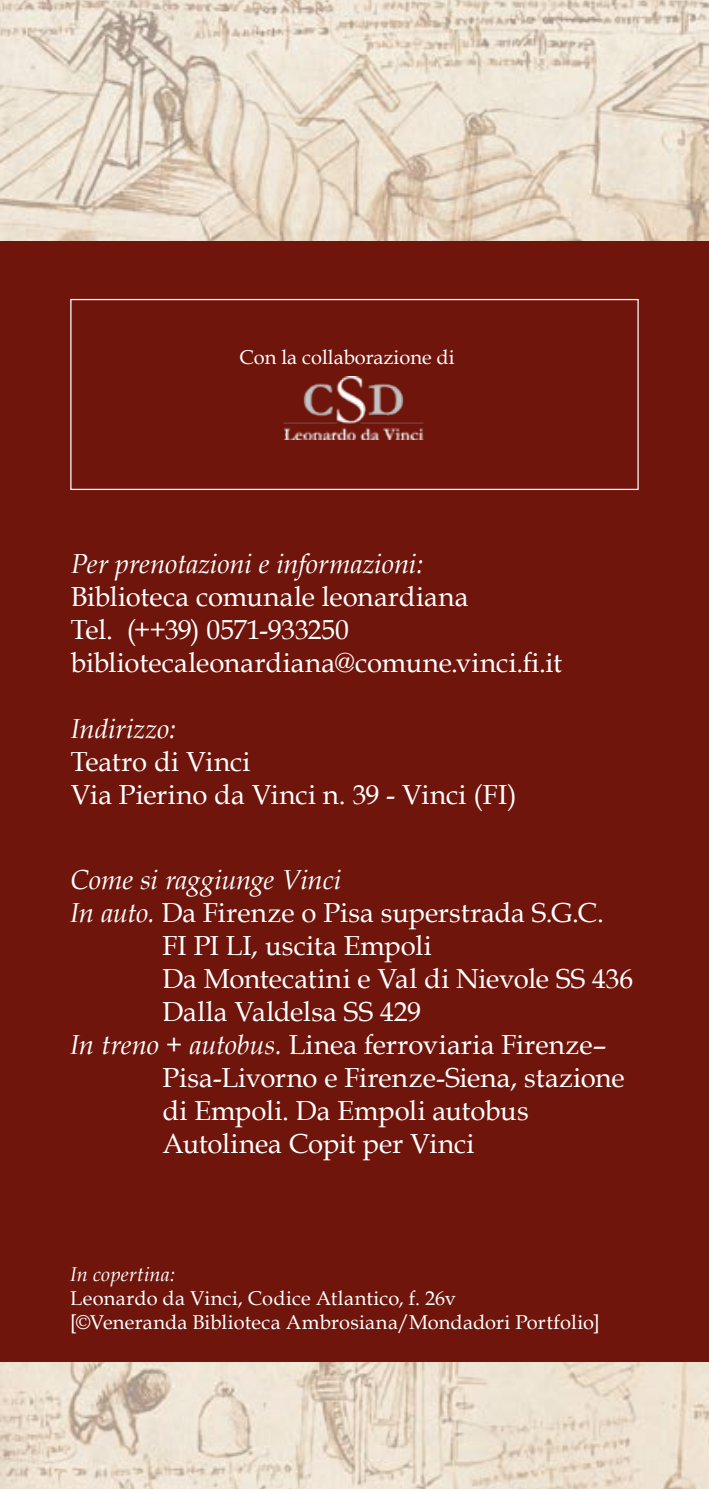
<style>
.page{position:relative;width:709px;height:1489px;background:#fff}
.page>*{position:absolute;margin:0;border:0;box-sizing:border-box;transform-origin:0 0}
.t1{font:27.5px/33px "Book Antiqua";color:#fff}
.t2{font:italic 27.5px "Book Antiqua";letter-spacing:-.01em;color:#fff}
.t3{font:20px/24px "Book Antiqua";letter-spacing:.005em;color:#fff}
.t4{font:italic 20px "Book Antiqua";letter-spacing:.01em;color:#fff}
.s1{font-style:italic}
</style>
<div class="page">
<img style="left:0;top:1361px;width:709px;height:127px">
<img style="left:0;top:0;width:709px;height:241px">
<div style="left:0;top:241px;width:709px;height:1120px;background:#70150b"></div>
<img style="left:283px;top:376px;width:141px;height:64px">
<div style="left:70px;top:299px;width:568px;height:191px;border:1px solid #fff"></div>
<p class="t3" style="left:240px;top:344px;width:216px">Con la collaborazione di</p>
<p class="t2" style="left:71px;top:544px;width:354px">Per prenotazioni e informazioni:</p>
<p class="t1" style="left:71px;top:579px;width:492px">Biblioteca comunale leonardiana<br>Tel. (++39) 0571-933250 bibliotecaleonardiana@comune.vinci.fi.it</p>
<p class="t2" style="left:71px;top:709px;width:106px">Indirizzo:</p>
<p class="t1" style="left:71px;top:744px;width:447px">Teatro di Vinci<br>Via Pierino da Vinci n. 39 - Vinci (FI)</p>
<p class="t2" style="left:70px;top:859px;width:273px">Come si raggiunge Vinci</p>
<p class="t1" style="left:70px;top:895px;width:535px"><span class="s1">In auto.</span> Da Firenze o Pisa superstrada S.G.C.</p>
<p class="t1" style="left:162px;top:928px;width:271px">FI PI LI, uscita Empoli</p>
<p class="t1" style="left:162px;top:961px;width:472px">Da Montecatini e Val di Nievole SS 436</p>
<p class="t1" style="left:162px;top:994px;width:260px">Dalla Valdelsa SS 429</p>
<p class="t1" style="left:70px;top:1027px;width:538px"><span class="s1">In treno + autobus.</span> Linea ferroviaria Firenze–</p>
<p class="t1" style="left:162px;top:1060px;width:464px">Pisa-Livorno e Firenze-Siena, stazione</p>
<p class="t1" style="left:162px;top:1093px;width:368px">di Empoli. Da Empoli autobus</p>
<p class="t1" style="left:162px;top:1126px;width:314px">Autolinea Copit per Vinci</p>
<p class="t4" style="left:70px;top:1260px;width:106px">In copertina:</p>
<p class="t3" style="left:70px;top:1285px;width:531px">Leonardo da Vinci, Codice Atlantico, f. 26v<br>[©Veneranda Biblioteca Ambrosiana/Mondadori Portfolio]</p>
</div>
